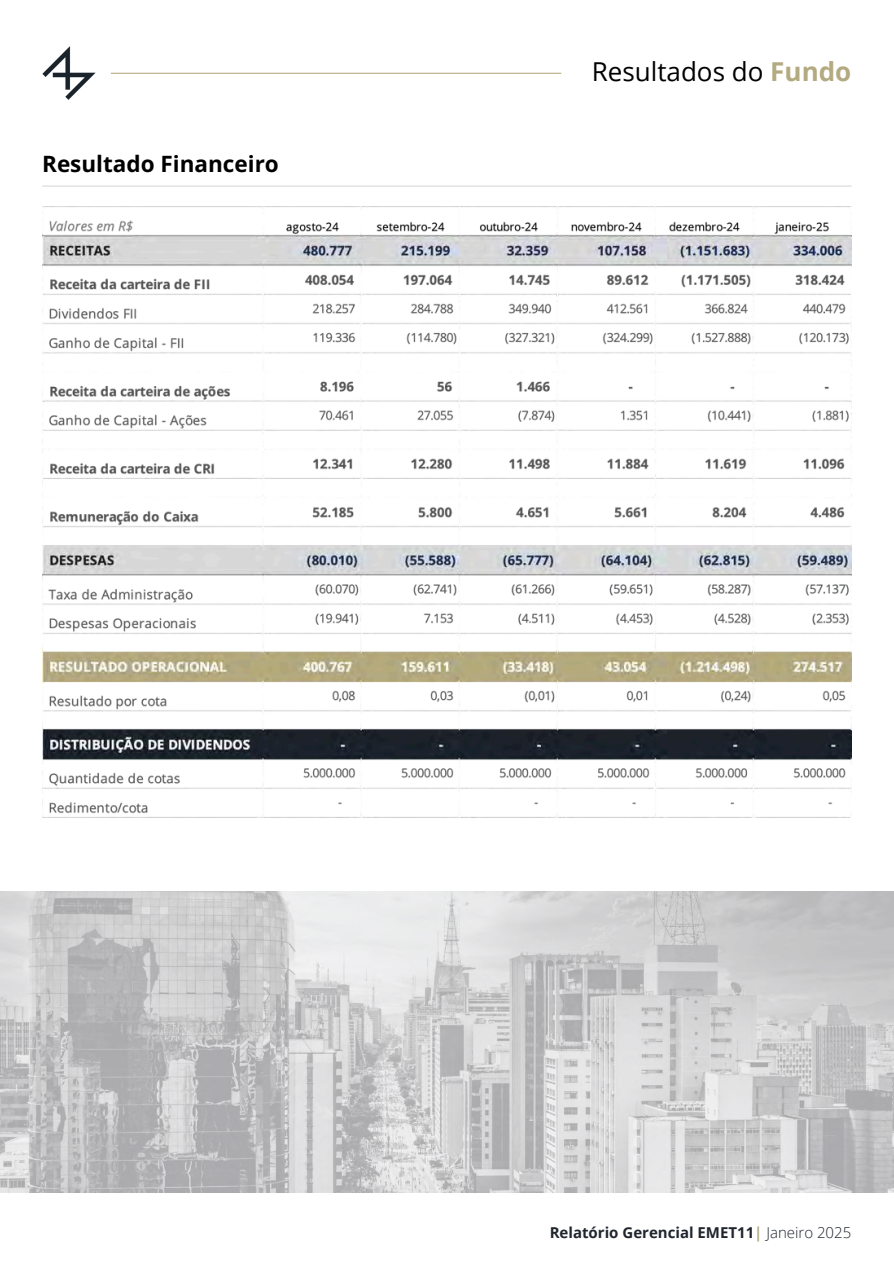
<style>
.page{position:relative;width:894px;height:1264px;background:#fff}
.page>*{position:absolute;margin:0;border:0;box-sizing:border-box;transform-origin:0 0}
.t1{font:26.1px "Open Sans";color:#000}
.t2{font:700 22.5px "Open Sans";color:#000}
.t3{font:700 15px "Open Sans";color:#20252e}
.s1{font-weight:700;color:#b4aa81}
.s2{color:#b4aa81}
.s3{font-weight:300}
</style>
<div class="page">
<img style="left:42px;top:46px;width:53px;height:53px">
<hr style="left:111px;top:73px;width:450px;height:1px;background:#b4aa81">
<hr style="left:42px;top:185px;width:809px;height:2px;background:#d9d9d9">
<img style="left:0;top:891px;width:893px;height:301px">
<img style="left:42px;top:206px;width:809px;height:611px">
<h1 class="t2" style="left:42px;top:148px;width:238px">Resultado Financeiro</h1>
<p class="t1" style="left:591px;top:53px;width:261px">Resultados do <span class="s1">Fundo</span></p>
<p class="t3" style="left:549px;top:1221px;width:303px">Relatório Gerencial EMET11<span class="s2">|</span> <span class="s3">Janeiro 2025</span></p>
</div>
